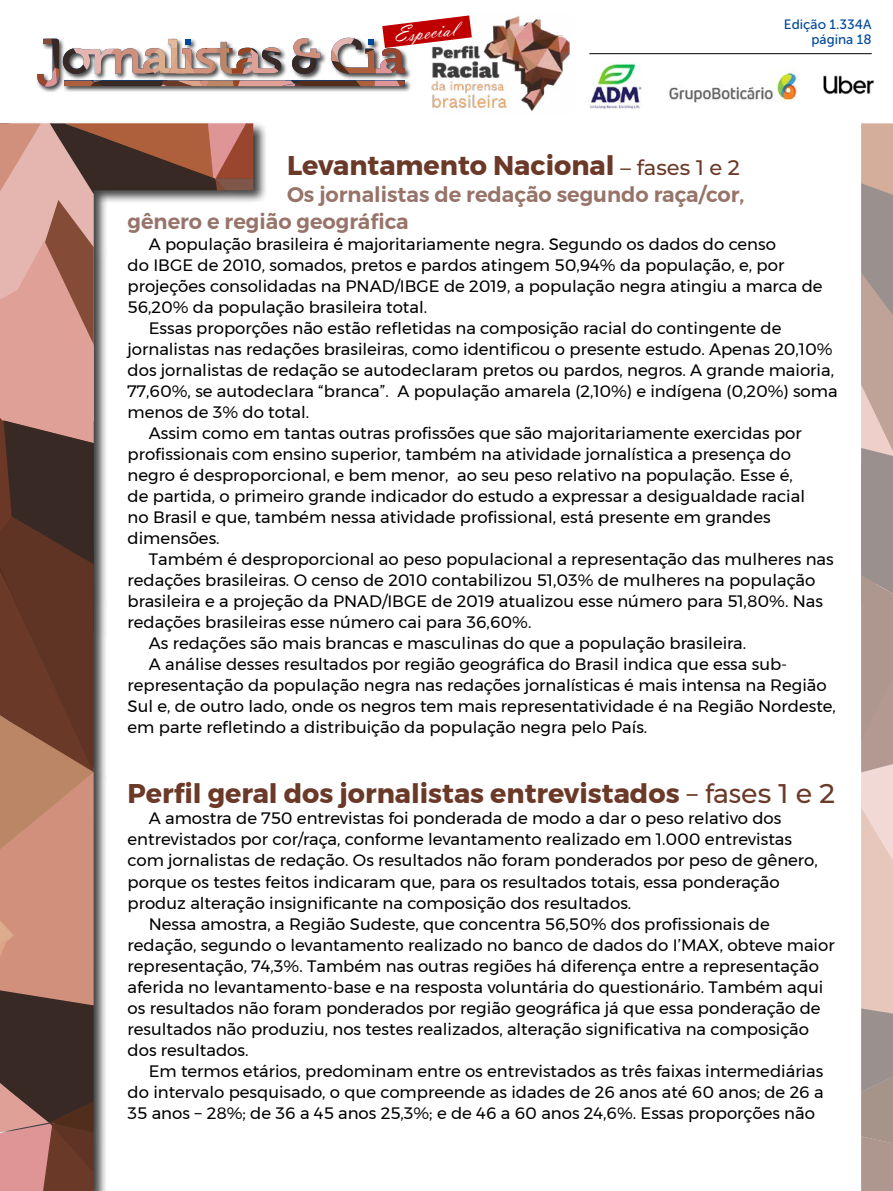
<style>
.page{position:relative;width:893px;height:1191px;background:#fff}
.page>*{position:absolute;margin:0;border:0;box-sizing:border-box;transform-origin:0 0}
.t1{font:700 27px "Montserrat";color:#6b3928}
.t2{font:22.5px "Vladimir Script";color:#fff}
.t3{font:600 21px/27px "Montserrat";color:#977469}
.t4{font:16.5px "Montserrat";color:#000}
.t5{font:13.5px "Museo Sans 500";color:#00489a}
.s1{font-weight:500;font-size:21px}
.s2{font-weight:400}
.s3{font-weight:500}
</style>
<div class="page">
<div style="left:0;top:121px;width:267px;height:1070px;background:#000;opacity:.75"></div>
<svg style="left:0;top:123px;width:253px;height:1068px"></svg>
<svg style="left:861px;top:123px;width:32px;height:1068px;background:#bda7a0"></svg>
<div style="left:36px;top:36px;width:376px;height:57px;background:#000;opacity:.75"></div>
<img style="left:823px;top:75px;width:52px;height:20px">
<img style="left:589px;top:62px;width:53px;height:47px">
<img style="left:669px;top:69px;width:128px;height:34px">
<img style="left:432px;top:16px;width:138px;height:96px">
<svg style="left:37px;top:15px;width:435px;height:72px"></svg>
<hr style="left:589px;top:53px;width:283px;height:1px;background:#000">
<h2 class="t2" style="left:392px;top:22px;width:64px;rotate:-7deg">Especial</h2>
<p class="t5" style="left:784px;top:17px;width:89px">Edição 1.334A</p>
<p class="t5" style="left:811px;top:32px;width:62px">página 18</p>
<h1 class="t1" style="left:287px;top:144px;width:454px">Levantamento Nacional <span class="s1">– fases 1 e 2</span></h1>
<p class="t3" style="left:128px;top:181px;width:618px;text-indent:159px">Os jornalistas de redação segundo raça/cor, gênero e região geográfica</p>
<p class="t4" style="left:149px;top:231px;width:629px">A população brasileira é majoritariamente negra. Segundo os dados do censo</p>
<p class="t4" style="left:128px;top:252px;width:658px">do IBGE de 2010, somados, pretos e pardos atingem 50,94% da população, e, por</p>
<p class="t4" style="left:128px;top:274px;width:696px">projeções consolidadas na PNAD/IBGE de 2019, a população negra atingiu a marca de</p>
<p class="t4" style="left:128px;top:295px;width:301px">56,20% da população brasileira total.</p>
<p class="t4" style="left:149px;top:316px;width:634px">Essas proporções não estão refletidas na composição racial do contingente de</p>
<p class="t4" style="left:128px;top:337px;width:706px">jornalistas nas redações brasileiras, como identificou o presente estudo. Apenas 20,10%</p>
<p class="t4" style="left:128px;top:358px;width:708px">dos jornalistas de redação se autodeclaram pretos ou pardos, negros. A grande maioria,</p>
<p class="t4" style="left:128px;top:379px;width:712px">77,60%, se autodeclara “branca”. A população amarela (2,10%) e indígena (0,20%) soma</p>
<p class="t4" style="left:128px;top:400px;width:183px">menos de 3% do total.</p>
<p class="t4" style="left:149px;top:421px;width:654px">Assim como em tantas outras profissões que são majoritariamente exercidas por</p>
<p class="t4" style="left:128px;top:442px;width:665px">profissionais com ensino superior, também na atividade jornalística a presença do</p>
<p class="t4" style="left:128px;top:463px;width:667px">negro é desproporcional, e bem menor, ao seu peso relativo na população. Esse é,</p>
<p class="t4" style="left:128px;top:484px;width:679px">de partida, o primeiro grande indicador do estudo a expressar a desigualdade racial</p>
<p class="t4" style="left:128px;top:505px;width:645px">no Brasil e que, também nessa atividade profissional, está presente em grandes</p>
<p class="t4" style="left:128px;top:526px;width:94px">dimensões.</p>
<p class="t4" style="left:149px;top:547px;width:686px">Também é desproporcional ao peso populacional a representação das mulheres nas</p>
<p class="t4" style="left:128px;top:568px;width:689px">redações brasileiras. O censo de 2010 contabilizou 51,03% de mulheres na população</p>
<p class="t4" style="left:128px;top:589px;width:697px">brasileira e a projeção da PNAD/IBGE de 2019 atualizou esse número para 51,80%. Nas</p>
<p class="t4" style="left:128px;top:610px;width:405px">redações brasileiras esse número cai para 36,60%.</p>
<p class="t4" style="left:149px;top:631px;width:599px">As redações são mais brancas e masculinas do que a população brasileira.</p>
<p class="t4" style="left:149px;top:652px;width:640px">A análise desses resultados por região geográfica do Brasil indica que essa sub-</p>
<p class="t4" style="left:128px;top:673px;width:701px">representação da população negra nas redações jornalísticas é mais intensa na Região</p>
<p class="t4" style="left:128px;top:694px;width:710px">Sul e, de outro lado, onde os negros tem mais representatividade é na Região Nordeste,</p>
<p class="t4" style="left:128px;top:715px;width:521px">em parte refletindo a distribuição da população negra pelo País.</p>
<h1 class="t1" style="left:128px;top:772px;width:709px">Perfil geral dos jornalistas entrevistados <span class="s2">– fas</span><span class="s3">es 1 e 2</span></h1>
<p class="t4" style="left:149px;top:806px;width:634px">A amostra de 750 entrevistas foi ponderada de modo a dar o peso relativo dos</p>
<p class="t4" style="left:128px;top:827px;width:666px">entrevistados por cor/raça, conforme levantamento realizado em 1.000 entrevistas</p>
<p class="t4" style="left:128px;top:848px;width:692px">com jornalistas de redação. Os resultados não foram ponderados por peso de gênero,</p>
<p class="t4" style="left:128px;top:869px;width:653px">porque os testes feitos indicaram que, para os resultados totais, essa ponderação</p>
<p class="t4" style="left:128px;top:890px;width:505px">produz alteração insignificante na composição dos resultados.</p>
<p class="t4" style="left:149px;top:911px;width:623px">Nessa amostra, a Região Sudeste, que concentra 56,50% dos profissionais de</p>
<p class="t4" style="left:128px;top:932px;width:709px">redação, segundo o levantamento realizado no banco de dados do I’MAX, obteve maior</p>
<p class="t4" style="left:128px;top:953px;width:693px">representação, 74,3%. Também nas outras regiões há diferença entre a representação</p>
<p class="t4" style="left:128px;top:974px;width:697px">aferida no levantamento-base e na resposta voluntária do questionário. Também aqui</p>
<p class="t4" style="left:128px;top:995px;width:694px">os resultados não foram ponderados por região geográfica já que essa ponderação de</p>
<p class="t4" style="left:128px;top:1016px;width:683px">resultados não produziu, nos testes realizados, alteração significativa na composição</p>
<p class="t4" style="left:128px;top:1037px;width:122px">dos resultados.</p>
<p class="t4" style="left:149px;top:1058px;width:676px">Em termos etários, predominam entre os entrevistados as três faixas intermediárias</p>
<p class="t4" style="left:128px;top:1079px;width:697px">do intervalo pesquisado, o que compreende as idades de 26 anos até 60 anos; de 26 a</p>
<p class="t4" style="left:128px;top:1100px;width:689px">35 anos − 28%; de 36 a 45 anos 25,3%; e de 46 a 60 anos 24,6%. Essas proporções não</p>
</div>
